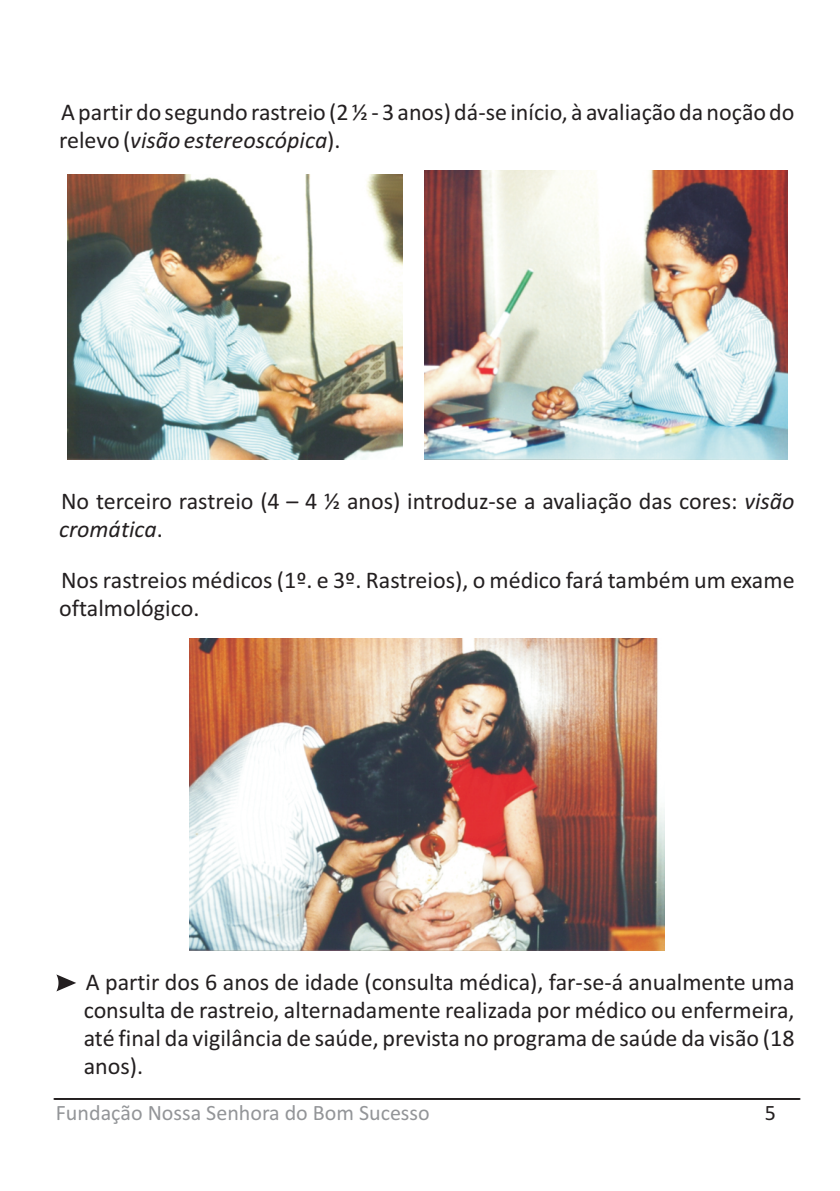
<style>
.page{position:relative;width:840px;height:1191px;background:#fff}
.page>*{position:absolute;margin:0;border:0;box-sizing:border-box;transform-origin:0 0}
.t1{font:24px/28px "Calibri";color:#231f20}
.t2{font:22px "Calibri";color:#939598}
.t3{font:22px "Calibri";color:#231f20}
.s1{font-style:italic}
</style>
<div class="page">
<img style="left:189px;top:638px;width:474px;height:312px">
<img style="left:68px;top:174px;width:334px;height:285px">
<img style="left:424px;top:170px;width:363px;height:290px">
<hr style="left:54px;top:1098px;width:745px;height:1px;background:#231f20">
<svg style="left:56px;top:974px;width:20px;height:17px"></svg>
<p class="t1" style="left:59px;top:100px;width:736px">A partir do segundo rastreio (2 ½ - 3 anos) dá-se início, à avaliação da noção do relevo (<span class="s1">visão estereoscópica</span>).</p>
<p class="t1" style="left:59px;top:489px;width:736px">No terceiro rastreio (4 – 4 ½ anos) introduz-se a avaliação das cores: <span class="s1">visão cromática</span>.</p>
<p class="t1" style="left:59px;top:568px;width:736px">Nos rastreios médicos (1º. e 3º. Rastreios), o médico fará também um exame oftalmológico.</p>
<p class="t1" style="left:84px;top:969px;width:712px;text-align:justify">A partir dos 6 anos de idade (consulta médica), far-se-á anualmente uma consulta de rastreio, alternadamente realizada por médico ou enfermeira, até final da vigilância de saúde, prevista no programa de saúde da visão (18 anos).</p>
<p class="t2" style="left:56px;top:1103px;width:375px">Fundação Nossa Senhora do Bom Sucesso</p>
<p class="t3" style="left:764px;top:1103px;width:13px">5</p>
</div>
